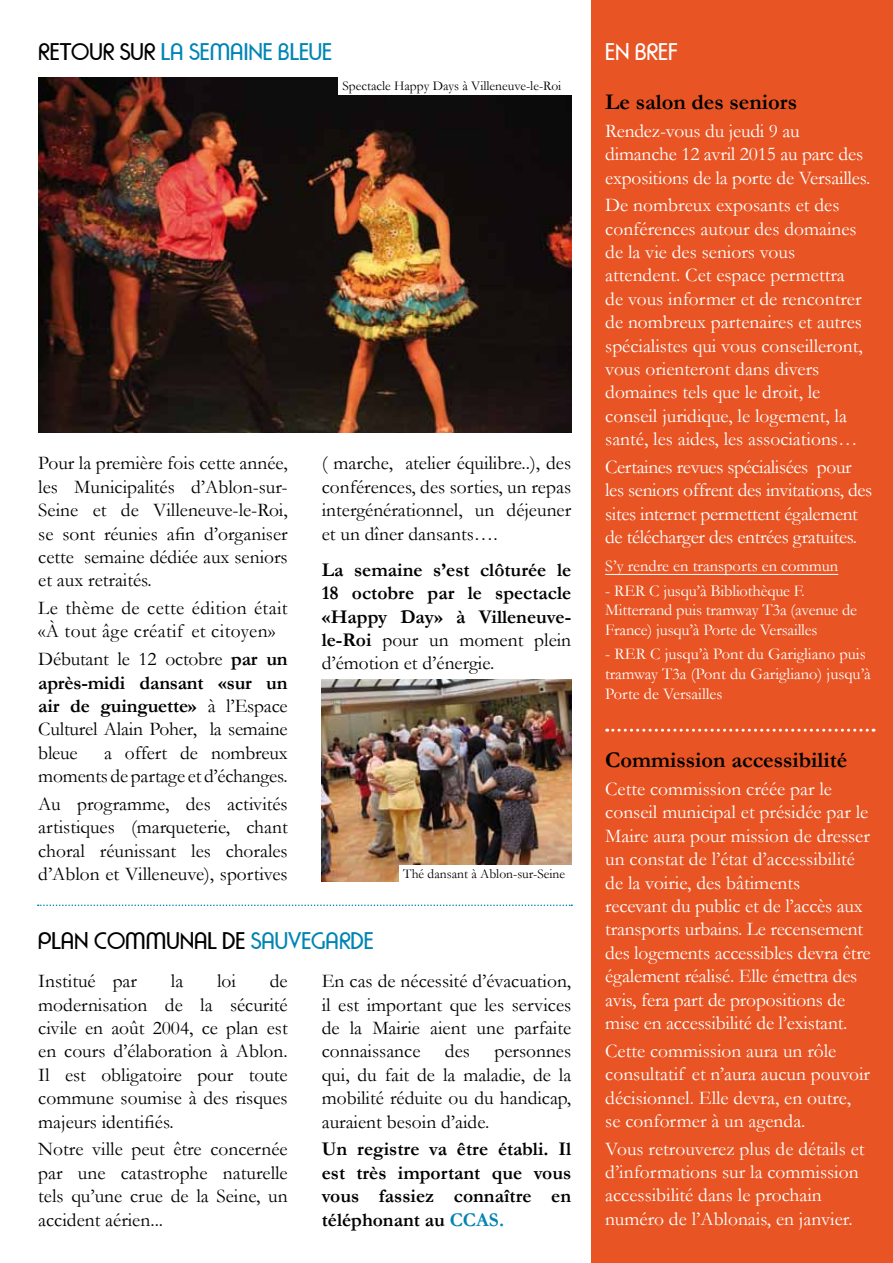
<style>
.page{position:relative;width:893px;height:1263px;background:#fff}
.page>*{position:absolute;margin:0;border:0;box-sizing:border-box;transform-origin:0 0}
.t1{font:24px "Rondalo";color:#000}
.t2{font:24px "Rondalo";color:#0085b4}
.t3{font:24px "Rondalo";color:#fff}
.t4{font:700 22.5px "Garamond";color:#000}
.t5{font:19.5px/23.4px "Garamond";color:#000;text-align:justify}
.t6{font:19.5px/23.4px "Garamond";color:#fff}
.t7{font:700 19.5px/23.4px "Garamond";color:#000;text-align:justify}
.t8{font:19.5px/23.4px "Garamond";letter-spacing:-.02em;color:#fff}
.t9{font:19.5px/23.4px "Garamond";letter-spacing:.02em;color:#000}
.t10{font:16.5px/19.8px "Garamond";letter-spacing:-.01em;color:#fff}
.t11{font:13.5px "Garamond";color:#000}
.s1{color:#000}
.s2{font-weight:700}
.s3{font-weight:400}
.s4{color:#0085b4}
</style>
<div class="page">
<div style="left:592px;top:0;width:301px;height:1263px;background:#e85424"></div>
<hr style="left:605px;top:574px;width:233px;height:1px;background:#fff">
<img style="left:38px;top:77px;width:533px;height:356px">
<svg style="left:607px;top:729px;width:267px;height:3px"></svg>
<div style="left:338px;top:77px;width:233px;height:18px;background:#fff"></div>
<img style="left:322px;top:680px;width:249px;height:202px">
<div style="left:399px;top:865px;width:172px;height:19px;background:#fff"></div>
<svg style="left:38px;top:904px;width:534px;height:2px"></svg>
<p class="t2" style="left:38px;top:38px;width:295px"><span class="s1">RETOUR SUR</span> LA SEMAINE BLEUE</p>
<p class="t11" style="left:342px;top:76px;width:220px">Spectacle Happy Days à Villeneuve-le-Roi</p>
<p class="t5" style="left:38px;top:451px;width:251px">Pour la première fois cette année, les Municipalités d’Ablon-sur-Seine et de Villeneuve-le-Roi, se sont réunies afin d’organiser cette semaine dédiée aux seniors et aux retraités.</p>
<p class="t9" style="left:38px;top:596px;width:251px">Le thème de cette édition était «À tout âge créatif et citoyen»</p>
<p class="t5" style="left:38px;top:647px;width:251px">Débutant le 12 octobre <span class="s2">par un après-midi dansant «sur un air de guinguette»</span> à l’Espace Culturel Alain Poher, la semaine bleue</p>
<p class="t5" style="left:38px;top:740px;width:251px;text-align:right">a offert de nombreux moments de partage et d’échanges.</p>
<p class="t5" style="left:38px;top:791px;width:251px">Au programme, des activités artistiques (marqueterie, chant choral réunissant les chorales d’Ablon et Villeneuve), sportives</p>
<p class="t5" style="left:322px;top:451px;width:251px">( marche, atelier équilibre..), des conférences, des sorties, un repas intergénérationnel, un déjeuner et un dîner dansants….</p>
<p class="t7" style="left:322px;top:558px;width:251px">La semaine s’est clôturée le 18 octobre par le spectacle «Happy Day» à Villeneuve&shy;le-Roi <span class="s3">pour un moment plein d’émotion et d’énergie.</span></p>
<p class="t11" style="left:403px;top:865px;width:163px">Thé dansant à Ablon-sur-Seine</p>
<p class="t1" style="left:38px;top:928px;width:337px">PLAN COMMUNAL DE <span class="s4">SAUVEGARDE</span></p>
<p class="t5" style="left:38px;top:969px;width:251px;text-indent:232px">de modernisation de la sécurité civile en août 2004, ce plan est en cours d’élaboration à Ablon.<br>Il est obligatoire pour toute commune soumise à des risques majeurs identifiés.</p>
<p class="t5" style="left:38px;top:1137px;width:251px">Notre ville peut être concernée par une catastrophe naturelle tels qu’une crue de la Seine, un accident aérien...</p>
<p class="t5" style="left:38px;top:969px;width:100px">Institué par</p>
<p class="t5" style="left:171px;top:969px;width:14px">la</p>
<p class="t5" style="left:217px;top:969px;width:20px">loi</p>
<p class="t5" style="left:322px;top:969px;width:251px">En cas de nécessité d’évacuation, il est important que les services de la Mairie aient une parfaite connaissance</p>
<p class="t5" style="left:445px;top:1039px;width:26px">des</p>
<p class="t5" style="left:322px;top:1039px;width:251px;text-indent:173px">personnes qui, du fait de la maladie, de la mobilité réduite ou du handicap, auraient besoin d’aide.</p>
<p class="t7" style="left:322px;top:1137px;width:251px">Un registre va être établi. Il est très important que vous vous fassiez connaître en téléphonant au <span class="s4">CCAS.</span></p>
<p class="t3" style="left:605px;top:38px;width:73px">EN BREF</p>
<p class="t4" style="left:605px;top:87px;width:194px">Le salon des seniors</p>
<p class="t6" style="left:605px;top:118px;width:267px">Rendez-vous du jeudi 9 au dimanche 12 avril 2015 au parc des expositions de la porte de Versailles.</p>
<p class="t6" style="left:605px;top:193px;width:259px">De nombreux exposants et des conférences autour des domaines de la vie des seniors vous attendent. Cet espace permettra de vous informer et de rencontrer de nombreux partenaires et autres spécialistes qui vous conseilleront, vous orienteront dans divers domaines tels que le droit, le conseil juridique, le logement, la santé, les aides, les associations…</p>
<p class="t8" style="left:605px;top:455px;width:268px">Certaines revues spécialisées pour les seniors offrent des invitations, des sites internet permettent également de télécharger des entrées gratuites.</p>
<p class="t10" style="left:605px;top:556px;width:234px">S’y rendre en transports en commun</p>
<p class="t10" style="left:605px;top:580px;width:253px">- RER C jusqu’à Bibliothèque F.<br>Mitterrand puis tramway T3a (avenue de<br>France) jusqu’à Porte de Versailles</p>
<p class="t10" style="left:605px;top:644px;width:267px">- RER C jusqu’à Pont du Garigliano puis tramway T3a (Pont du Garigliano) jusqu’à<br>Porte de Versailles</p>
<p class="t4" style="left:605px;top:745px;width:244px">Commission accessibilité</p>
<p class="t6" style="left:605px;top:777px;width:267px">Cette commission créée par le conseil municipal et présidée par le Maire aura pour mission de dresser un constat de l’état d’accessibilité de la voirie, des bâtiments<br>recevant du public et de l’accès aux transports urbains. Le recensement des logements accessibles devra être également réalisé. Elle émettra des avis, fera part de propositions de mise en accessibilité de l’existant.</p>
<p class="t6" style="left:605px;top:1038px;width:266px">Cette commission aura un rôle consultatif et n’aura aucun pouvoir décisionnel. Elle devra, en outre, se conformer à un agenda.</p>
<p class="t6" style="left:605px;top:1136px;width:261px">Vous retrouverez plus de détails et d’informations sur la commission accessibilité dans le prochain numéro de l’Ablonais, en janvier.</p>
</div>
